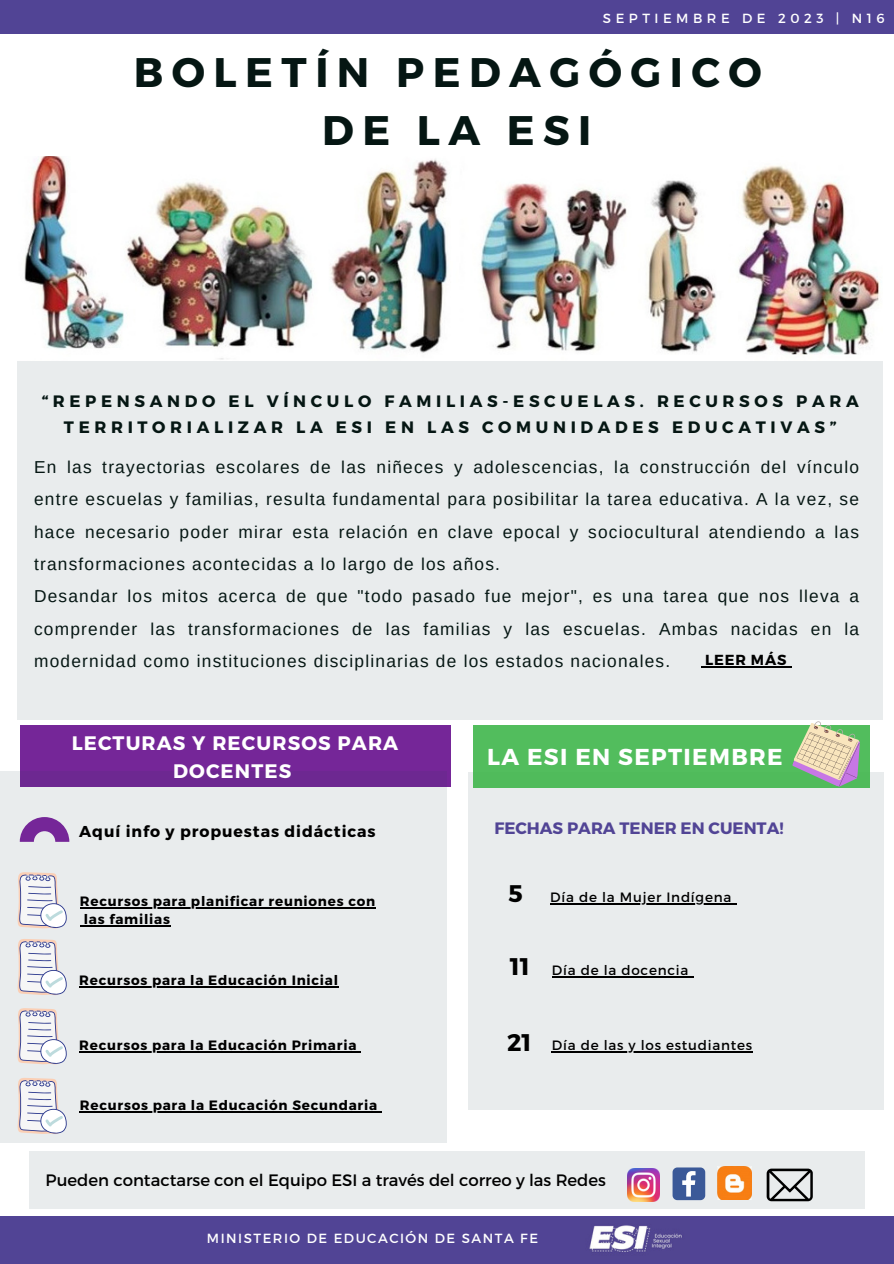
<style>
.page{position:relative;width:894px;height:1264px;background:#fff}
.page>*{position:absolute;margin:0;border:0;box-sizing:border-box;transform-origin:0 0}
.t1{font:700 41.25px "Montserrat";letter-spacing:.205em;color:#051613}
.t2{font:700 24px "Montserrat";color:#000}
.t3{font:700 22.95px "Montserrat";letter-spacing:.055em;color:#fff}
.t4{font:700 19.5px/27px "Montserrat";letter-spacing:.055em;color:#fff;text-align:center}
.t5{font:17.25px/32.4px "Arimo";letter-spacing:.07em;color:#051613;text-align:justify}
.t6{font:700 16.5px/26px "Montserrat";letter-spacing:.28em;color:#051613;text-align:center}
.t7{font:16.5px "Montserrat";color:#000}
.t8{font:700 16.5px "Montserrat";color:#514495}
.t9{font:700 15.75px "Montserrat";letter-spacing:.055em;color:#000}
.t10{font:700 14.55px "Montserrat";letter-spacing:.055em;color:#000}
.t11{font:700 13.5px "Montserrat";letter-spacing:.055em;color:#000}
.t12{font:13.5px "Montserrat";letter-spacing:.055em;color:#000}
.t13{font:13.2px "Montserrat";letter-spacing:.115em;color:#fff}
.t14{font:13.2px "Montserrat";letter-spacing:.34em;color:#fff}
</style>
<div class="page">
<div style="left:20px;top:725px;width:430px;height:61px;background:#752698"></div>
<div style="left:0;top:1216px;width:893px;height:47px;background:#514495"></div>
<div style="left:0;top:0;width:893px;height:34px;background:#514495"></div>
<div style="left:17px;top:321px;width:865px;height:398px;background:#e9eced"></div>
<div style="left:29px;top:1150px;width:835px;height:58px;background:#e9eced"></div>
<img style="left:627px;top:1168px;width:32px;height:33px">
<svg style="left:672px;top:1167px;width:33px;height:33px"></svg>
<svg style="left:766px;top:1168px;width:46px;height:33px"></svg>
<img style="left:717px;top:1166px;width:34px;height:32px">
<img style="left:589px;top:1224px;width:93px;height:31px">
<div style="left:0;top:771px;width:446px;height:372px;background:#e9eced"></div>
<div style="left:468px;top:771px;width:414px;height:338px;background:#e9eced"></div>
<div style="left:473px;top:725px;width:396px;height:62px;background:#52bd5d"></div>
<svg style="left:789px;top:719px;width:78px;height:69px"></svg>
<img style="left:17px;top:156px;width:865px;height:204px">
<svg style="left:17px;top:1008px;width:50px;height:56px"></svg>
<svg style="left:17px;top:1078px;width:50px;height:56px"></svg>
<svg style="left:17px;top:939px;width:50px;height:56px"></svg>
<svg style="left:17px;top:872px;width:50px;height:56px"></svg>
<svg style="left:20px;top:817px;width:49px;height:24px"></svg>
<hr style="left:705px;top:666px;width:82px;height:1px;background:#000">
<hr style="left:79px;top:986px;width:260px;height:1px;background:#000">
<hr style="left:80px;top:1111px;width:298px;height:1px;background:#000">
<hr style="left:79px;top:1051px;width:278px;height:1px;background:#000">
<hr style="left:551px;top:976px;width:138px;height:1px;background:#000">
<hr style="left:550px;top:903px;width:182px;height:1px;background:#000">
<hr style="left:551px;top:1051px;width:201px;height:1px;background:#000">
<hr style="left:80px;top:907px;width:195px;height:1px;background:#000">
<hr style="left:275px;top:907px;width:101px;height:1px;background:#000">
<hr style="left:84px;top:925px;width:87px;height:1px;background:#000">
<p class="t14" style="left:602px;top:9px;width:283px">SEPTIEMBRE DE 2023 | N16</p>
<p class="t1" style="left:134px;top:45px;width:629px">BOLETÍN PEDAGÓGICO</p>
<p class="t1" style="left:322px;top:104px;width:271px">DE LA ESI</p>
<p class="t6" style="left:42px;top:387px;width:818px">“REPENSANDO EL VÍNCULO FAMILIAS-ESCUELAS. RECURSOS PARA<br>TERRITORIALIZAR LA ESI EN LAS COMUNIDADES EDUCATIVAS”</p>
<p class="t5" style="left:34px;top:450px;width:826px">En las trayectorias escolares de las niñeces y adolescencias, la construcción del vínculo entre escuelas y familias, resulta fundamental para posibilitar la tarea educativa. A la vez, se hace necesario poder mirar esta relación en clave epocal y sociocultural atendiendo a las transformaciones acontecidas a lo largo de los años.</p>
<p class="t5" style="left:34px;top:580px;width:826px">Desandar los mitos acerca de que "todo pasado fue mejor", es una tarea que nos lleva a comprender las transformaciones de las familias y las escuelas. Ambas nacidas en la modernidad como instituciones disciplinarias de los estados nacionales.</p>
<p class="t10" style="left:705px;top:650px;width:83px">LEER MÁS</p>
<p class="t4" style="left:72px;top:729px;width:328px">LECTURAS Y RECURSOS PARA<br>DOCENTES</p>
<p class="t9" style="left:79px;top:821px;width:298px">Aquí info y propuestas didácticas</p>
<p class="t11" style="left:80px;top:892px;width:297px">Recursos para planificar reuniones con</p>
<p class="t11" style="left:84px;top:910px;width:88px">las familias</p>
<p class="t11" style="left:79px;top:971px;width:260px">Recursos para la Educación Inicial</p>
<p class="t11" style="left:79px;top:1036px;width:278px">Recursos para la Educación Primaria</p>
<p class="t11" style="left:80px;top:1096px;width:299px">Recursos para la Educación Secundaria</p>
<p class="t3" style="left:487px;top:742px;width:297px">LA ESI EN SEPTIEMBRE</p>
<p class="t8" style="left:494px;top:817px;width:291px">FECHAS PARA TENER EN CUENTA!</p>
<p class="t2" style="left:508px;top:878px;width:16px">5</p>
<p class="t2" style="left:509px;top:951px;width:21px">11</p>
<p class="t12" style="left:550px;top:888px;width:182px">Día de la Mujer Indígena</p>
<p class="t12" style="left:551px;top:961px;width:138px">Día de la docencia</p>
<p class="t2" style="left:507px;top:1026px;width:26px">21</p>
<p class="t12" style="left:551px;top:1036px;width:202px">Día de las y los estudiantes</p>
<p class="t7" style="left:46px;top:1169px;width:562px">Pueden contactarse con el Equipo ESI a través del correo y las Redes</p>
<p class="t13" style="left:207px;top:1229px;width:332px">MINISTERIO DE EDUCACIÓN DE SANTA FE</p>
</div>
